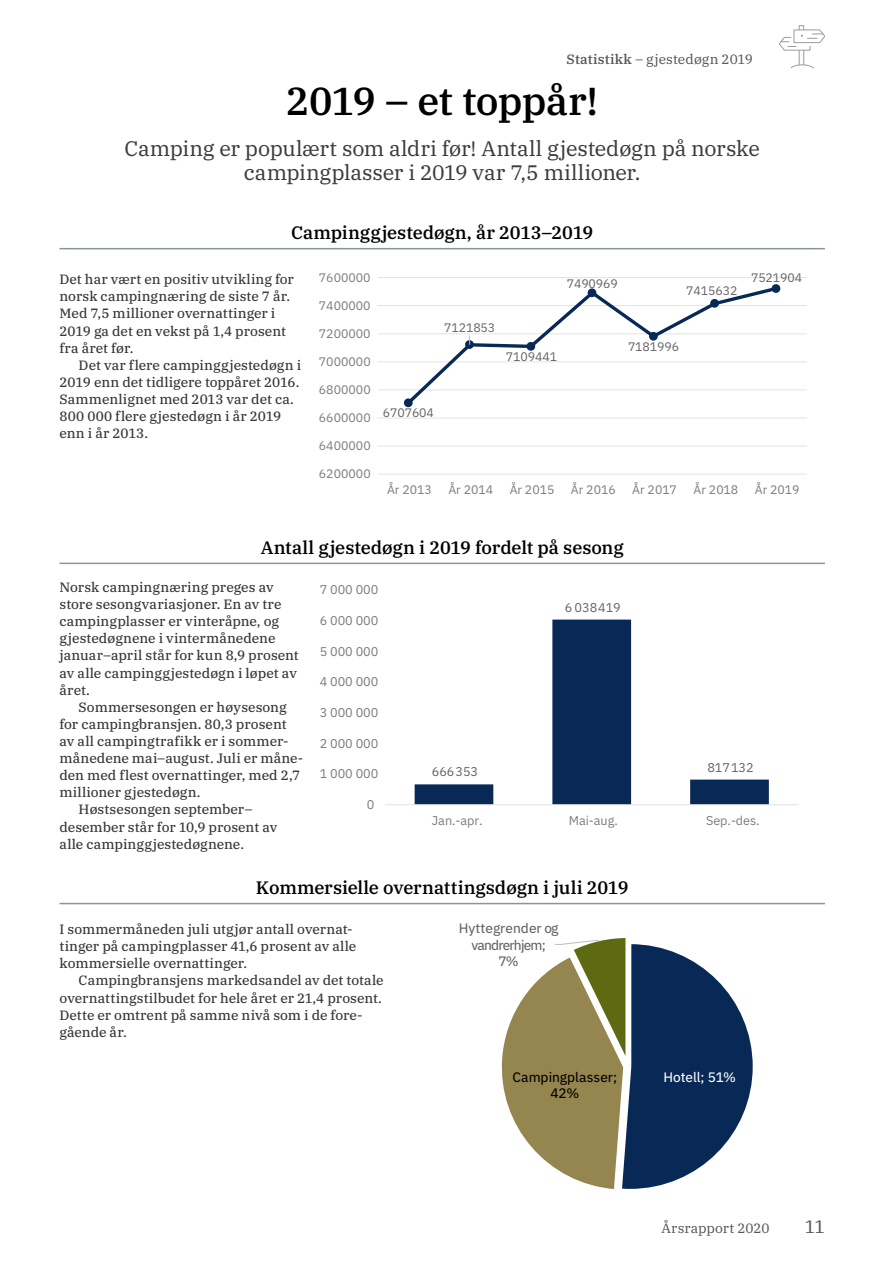
<style>
.page{position:relative;width:893px;height:1263px;background:#fff}
.page>*{position:absolute;margin:0;border:0;box-sizing:border-box;transform-origin:0 0}
.t1{font:500 39px "IBM Plex Serif";letter-spacing:-.02em;color:#000}
.t2{font:21px/24px "IBM Plex Serif";letter-spacing:-.01em;color:#3c3c3b;text-align:center}
.t3{font:500 18px "IBM Plex Serif";letter-spacing:-.01em;color:#000}
.t4{font:18px "IBM Plex Serif";color:#575756}
.t5{font:13.65px/16.5px "IBM Plex Sans Text";letter-spacing:-.03em;color:#646363;text-align:center}
.t6{font:13.65px "IBM Plex Sans Text";color:#000}
.t7{font:13.65px "IBM Plex Sans Text";letter-spacing:-.01em;color:#fff}
.t8{font:13.5px/17.1px "IBM Plex Serif Text";color:#373636}
.t9{font:13.5px "IBM Plex Serif";color:#575756}
.t10{font:12.6px "IBM Plex Sans";letter-spacing:-.005em;color:#7b7b7b}
.t11{font:12.6px "IBM Plex Sans";letter-spacing:-.005em;color:#646363}
.t12{font:12.3px "IBM Plex Sans";letter-spacing:-.005em;color:#7b7b7b}
.t13{font:12.3px "IBM Plex Sans";letter-spacing:-.01em;color:#646363}
.s1{font-weight:500}
</style>
<div class="page">
<svg style="left:779px;top:26px;width:46px;height:42px"></svg>
<hr style="left:60px;top:248px;width:765px;height:1px;background:#8c949b">
<hr style="left:378px;top:446px;width:429px;height:1px;background:#e3e3e3">
<hr style="left:378px;top:418px;width:429px;height:1px;background:#e3e3e3">
<hr style="left:378px;top:389px;width:429px;height:1px;background:#e3e3e3">
<hr style="left:378px;top:361px;width:429px;height:1px;background:#e3e3e3">
<hr style="left:378px;top:333px;width:429px;height:1px;background:#e3e3e3">
<hr style="left:378px;top:305px;width:429px;height:1px;background:#e3e3e3">
<hr style="left:378px;top:277px;width:429px;height:1px;background:#e3e3e3">
<hr style="left:378px;top:474px;width:429px;height:1px;background:#e3e3e3">
<svg style="left:404px;top:284px;width:376px;height:124px"></svg>
<div style="left:404px;top:398px;width:9px;height:9px;border:3px solid #082856;border-radius:50%"></div>
<div style="left:465px;top:340px;width:9px;height:9px;border:3px solid #082856;border-radius:50%"></div>
<div style="left:526px;top:342px;width:9px;height:9px;border:3px solid #082856;border-radius:50%"></div>
<div style="left:588px;top:288px;width:8px;height:9px;border:3px solid #082856;border-radius:50%"></div>
<div style="left:649px;top:332px;width:9px;height:9px;border:3px solid #082856;border-radius:50%"></div>
<div style="left:710px;top:299px;width:9px;height:9px;border:3px solid #082856;border-radius:50%"></div>
<div style="left:772px;top:284px;width:8px;height:9px;border:3px solid #082856;border-radius:50%"></div>
<svg style="left:467px;top:335px;width:5px;height:12px"></svg>
<hr style="left:60px;top:563px;width:765px;height:1px;background:#8c949b">
<svg style="left:415px;top:620px;width:354px;height:184px"></svg>
<hr style="left:385px;top:804px;width:413px;height:1px;background:#e3e3e3">
<hr style="left:60px;top:903px;width:765px;height:1px;background:#8c949b">
<svg style="left:501px;top:938px;width:252px;height:251px"></svg>
<p class="t9" style="left:566px;top:49px;width:188px"><span class="s1">Statistikk</span> – gjestedøgn 2019</p>
<h1 class="t1" style="left:286px;top:71px;width:313px">2019 – et toppår!</h1>
<h2 class="t2" style="left:125px;top:135px;width:637px">Camping er populært som aldri før! Antall gjestedøgn på norske campingplasser i 2019 var 7,5 millioner.</h2>
<h3 class="t3" style="left:291px;top:219px;width:304px">Campinggjestedøgn, år 2013–2019</h3>
<p class="t8" style="left:60px;top:270px;width:236px">Det har vært en positiv utvikling for norsk campingnæring de siste 7 år.<br>Med 7,5 millioner overnattinger i<br>2019 ga det en vekst på 1,4 prosent fra året før.</p>
<p class="t8" style="left:60px;top:355px;width:243px;text-indent:19px">Det var flere campinggjestedøgn i<br>2019 enn det tidligere toppåret 2016.<br>Sammenlignet med 2013 var det ca.<br>800 000 flere gjestedøgn i år 2019 enn i år 2013.</p>
<p class="t12" style="left:319px;top:268px;width:53px">7600000</p>
<p class="t12" style="left:319px;top:296px;width:53px">7400000</p>
<p class="t12" style="left:319px;top:324px;width:53px">7200000</p>
<p class="t12" style="left:319px;top:352px;width:53px">7000000</p>
<p class="t12" style="left:319px;top:380px;width:53px">6800000</p>
<p class="t12" style="left:319px;top:408px;width:53px">6600000</p>
<p class="t12" style="left:319px;top:436px;width:53px">6400000</p>
<p class="t12" style="left:319px;top:464px;width:53px">6200000</p>
<p class="t13" style="left:444px;top:319px;width:53px">7121853</p>
<p class="t13" style="left:567px;top:274px;width:53px">7490969</p>
<p class="t13" style="left:686px;top:282px;width:53px">7415632</p>
<p class="t13" style="left:506px;top:347px;width:53px">7109441</p>
<p class="t13" style="left:628px;top:338px;width:53px">7181996</p>
<p class="t13" style="left:751px;top:268px;width:53px">7521904</p>
<p class="t13" style="left:383px;top:403px;width:53px">6707604</p>
<p class="t12" style="left:387px;top:480px;width:46px">År 2013</p>
<p class="t12" style="left:448px;top:480px;width:46px">År 2014</p>
<p class="t12" style="left:510px;top:480px;width:46px">År 2015</p>
<p class="t12" style="left:571px;top:480px;width:46px">År 2016</p>
<p class="t12" style="left:632px;top:480px;width:46px">År 2017</p>
<p class="t12" style="left:694px;top:480px;width:46px">År 2018</p>
<p class="t12" style="left:755px;top:480px;width:46px">År 2019</p>
<h3 class="t3" style="left:261px;top:534px;width:364px">Antall gjestedøgn i 2019 fordelt på sesong</h3>
<p class="t8" style="left:60px;top:578px;width:241px">Norsk campingnæring preges av store sesongvariasjoner. En av tre campingplasser er vinteråpne, og gjestedøgnene i vintermånedene januar–april står for kun 8,9 prosent av alle campinggjestedøgn i løpet av året.</p>
<p class="t8" style="left:79px;top:697px;width:210px">Sommersesongen er høysesong</p>
<p class="t8" style="left:60px;top:714px;width:229px">for campingbransjen. 80,3 prosent</p>
<p class="t8" style="left:60px;top:731px;width:231px">av all campingtrafikk er i sommer-</p>
<p class="t8" style="left:60px;top:749px;width:245px">månedene mai–august. Juli er måne-</p>
<p class="t8" style="left:60px;top:766px;width:242px">den med flest overnattinger, med 2,7</p>
<p class="t8" style="left:60px;top:783px;width:143px">millioner gjestedøgn.</p>
<p class="t8" style="left:79px;top:800px;width:175px">Høstsesongen september–</p>
<p class="t8" style="left:60px;top:817px;width:219px">desember står for 10,9 prosent av</p>
<p class="t8" style="left:60px;top:834px;width:186px">alle campinggjestedøgnene.</p>
<h3 class="t3" style="left:256px;top:874px;width:374px">Kommersielle overnattingsdøgn i juli 2019</h3>
<p class="t10" style="left:320px;top:580px;width:60px">7 000 000</p>
<p class="t11" style="left:565px;top:598px;width:57px">6 038419</p>
<p class="t10" style="left:320px;top:611px;width:60px">6 000 000</p>
<p class="t10" style="left:320px;top:642px;width:60px">5 000 000</p>
<p class="t10" style="left:320px;top:672px;width:60px">4 000 000</p>
<p class="t10" style="left:320px;top:703px;width:60px">3 000 000</p>
<p class="t10" style="left:320px;top:734px;width:60px">2 000 000</p>
<p class="t11" style="left:707px;top:758px;width:48px">817132</p>
<p class="t11" style="left:432px;top:762px;width:48px">666353</p>
<p class="t10" style="left:320px;top:764px;width:60px">1 000 000</p>
<p class="t10" style="left:367px;top:795px;width:9px">0</p>
<p class="t10" style="left:432px;top:811px;width:52px">Jan.-apr.</p>
<p class="t10" style="left:569px;top:811px;width:50px">Mai-aug.</p>
<p class="t10" style="left:706px;top:811px;width:55px">Sep.-des.</p>
<p class="t8" style="left:60px;top:920px;width:298px">I sommermåneden juli utgjør antall overnat&shy;tinger på campingplasser 41,6 prosent av alle kommersielle overnattinger.</p>
<p class="t8" style="left:60px;top:971px;width:326px;text-indent:19px">Campingbransjens markedsandel av det totale overnattingstilbudet for hele året er 21,4 prosent.<br>Dette er omtrent på samme nivå som i de fore&shy;gående år.</p>
<p class="t5" style="left:459px;top:919px;width:101px">Hyttegrender og vandrerhjem;<br>7%</p>
<p class="t6" style="left:512px;top:1066px;width:106px">Campingplasser;</p>
<p class="t7" style="left:663px;top:1066px;width:74px">Hotell; 51%</p>
<p class="t6" style="left:550px;top:1082px;width:30px">42%</p>
<p class="t9" style="left:661px;top:1218px;width:110px">Årsrapport 2020</p>
<h3 class="t4" style="left:805px;top:1213px;width:22px">11</h3>
</div>
